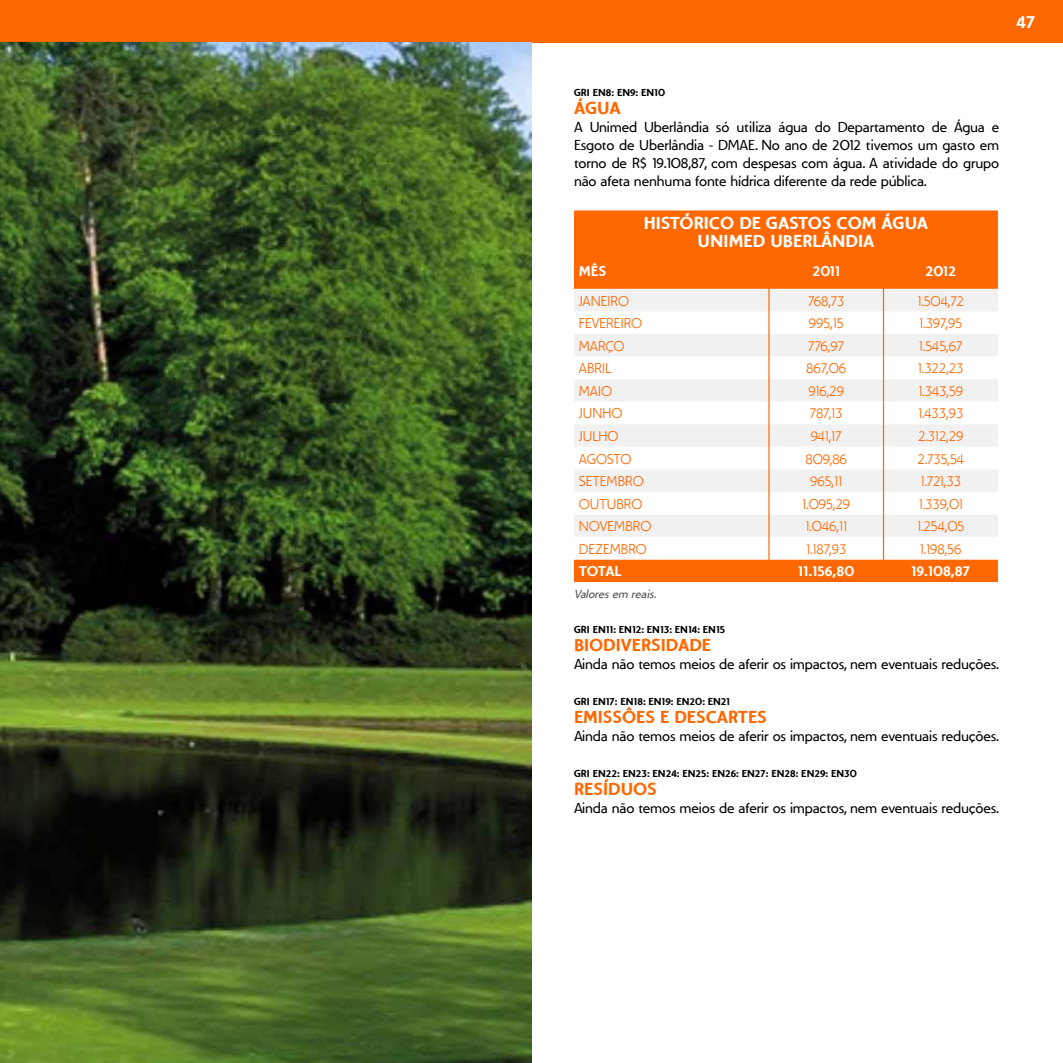
<style>
.page{position:relative;width:1063px;height:1063px;background:#fff}
.page>*{position:absolute;margin:0;border:0;box-sizing:border-box;transform-origin:0 0}
.t1{font:700 18px "Unimed";color:#ff6800}
.t2{font:700 18px/17.7px "Unimed";color:#fff;text-align:center}
.t3{font:15px/18px "Unimed";letter-spacing:-.01em;color:#000;text-align:justify}
.t4{font:300 14.7px "Unimed";color:#ff6800}
.t5{font:700 14.7px "Unimed";color:#fff}
.t6{font:italic 12px "Unimed";color:#4d4d4f}
.t7{font:700 10.5px "Unimed";color:#000}
</style>
<div class="page">
<div style="left:0;top:0;width:1063px;height:43px;background:#ff6800"></div>
<img style="left:0;top:43px;width:531px;height:1020px">
<div style="left:574px;top:210px;width:424px;height:372px;background:#ff6800"></div>
<svg style="left:574px;top:289px;width:424px;height:113px;fill:#f1f1f2"></svg>
<svg style="left:574px;top:402px;width:424px;height:157px"></svg>
<hr style="left:768px;top:252px;width:2px;height:37px;background:#ff6800">
<hr style="left:883px;top:252px;width:1px;height:37px;background:#ff6800">
<hr style="left:768px;top:289px;width:2px;height:22px;background:#ff6800">
<hr style="left:768px;top:311px;width:2px;height:23px;background:#ff6800">
<hr style="left:768px;top:334px;width:2px;height:23px;background:#ff6800">
<hr style="left:768px;top:357px;width:2px;height:22px;background:#ff6800">
<hr style="left:768px;top:379px;width:2px;height:23px;background:#ff6800">
<hr style="left:768px;top:402px;width:2px;height:22px;background:#ff6800">
<hr style="left:768px;top:424px;width:2px;height:23px;background:#ff6800">
<hr style="left:768px;top:447px;width:2px;height:22px;background:#ff6800">
<hr style="left:768px;top:469px;width:2px;height:23px;background:#ff6800">
<hr style="left:768px;top:492px;width:2px;height:22px;background:#ff6800">
<hr style="left:768px;top:514px;width:2px;height:23px;background:#ff6800">
<hr style="left:768px;top:537px;width:2px;height:22px;background:#ff6800">
<hr style="left:768px;top:559px;width:2px;height:23px;background:#ff6800">
<svg style="left:883px;top:289px;width:1px;height:293px"></svg>
<p class="t2" style="left:1017px;top:13px;width:20px">47</p>
<p class="t7" style="left:574px;top:87px;width:93px">GRI EN8: EN9: EN10</p>
<p class="t1" style="left:574px;top:98px;width:48px">ÁGUA</p>
<p class="t3" style="left:574px;top:119px;width:427px">A Unimed Uberlândia só utiliza água do Departamento de Água e Esgoto de Uberlândia - DMAE. No ano de 2012 tivemos um gasto em torno de R$ 19.108,87, com despesas com água. A atividade do grupo não afeta nenhuma fonte hídrica diferente da rede pública.</p>
<p class="t2" style="left:644px;top:214px;width:286px">HISTÓRICO DE GASTOS COM ÁGUA<br>UNIMED UBERLÂNDIA</p>
<p class="t5" style="left:579px;top:262px;width:29px">MÊS</p>
<p class="t5" style="left:812px;top:262px;width:29px">2011</p>
<p class="t5" style="left:925px;top:262px;width:32px">2012</p>
<p class="t4" style="left:579px;top:293px;width:52px">JANEIRO</p>
<p class="t4" style="left:808px;top:293px;width:38px">768,73</p>
<p class="t4" style="left:917px;top:293px;width:48px">1.504,72</p>
<p class="t4" style="left:579px;top:316px;width:65px">FEVEREIRO</p>
<p class="t4" style="left:809px;top:316px;width:36px">995,15</p>
<p class="t4" style="left:919px;top:316px;width:45px">1.397,95</p>
<p class="t4" style="left:579px;top:338px;width:47px">MARÇO</p>
<p class="t4" style="left:808px;top:338px;width:37px">776,97</p>
<p class="t4" style="left:919px;top:338px;width:45px">1.545,67</p>
<p class="t4" style="left:579px;top:361px;width:34px">ABRIL</p>
<p class="t4" style="left:806px;top:361px;width:41px">867,06</p>
<p class="t4" style="left:918px;top:361px;width:47px">1.322,23</p>
<p class="t4" style="left:579px;top:383px;width:35px">MAIO</p>
<p class="t4" style="left:809px;top:383px;width:37px">916,29</p>
<p class="t4" style="left:918px;top:383px;width:46px">1.343,59</p>
<p class="t4" style="left:579px;top:406px;width:45px">JUNHO</p>
<p class="t4" style="left:810px;top:406px;width:34px">787,13</p>
<p class="t4" style="left:918px;top:406px;width:47px">1.433,93</p>
<p class="t4" style="left:579px;top:429px;width:41px">JU LHO</p>
<p class="t4" style="left:811px;top:429px;width:32px">941,17</p>
<p class="t4" style="left:918px;top:429px;width:47px">2.312,29</p>
<p class="t4" style="left:579px;top:451px;width:54px">AGOSTO</p>
<p class="t4" style="left:806px;top:451px;width:43px">809,86</p>
<p class="t4" style="left:917px;top:451px;width:48px">2.735,54</p>
<p class="t4" style="left:579px;top:474px;width:66px">SETEMBRO</p>
<p class="t4" style="left:810px;top:474px;width:33px">965,11</p>
<p class="t4" style="left:920px;top:474px;width:42px">1.721,33</p>
<p class="t4" style="left:579px;top:496px;width:65px">OUTUBRO</p>
<p class="t4" style="left:802px;top:496px;width:49px">1.095,29</p>
<p class="t4" style="left:919px;top:496px;width:45px">1.339,01</p>
<p class="t4" style="left:579px;top:519px;width:74px">NOVEMBRO</p>
<p class="t4" style="left:805px;top:519px;width:43px">1.046,11</p>
<p class="t4" style="left:917px;top:519px;width:49px">1.254,05</p>
<p class="t4" style="left:579px;top:541px;width:69px">DEZEMBRO</p>
<p class="t4" style="left:806px;top:541px;width:42px">1.187,93</p>
<p class="t4" style="left:920px;top:541px;width:43px">1.198,56</p>
<p class="t5" style="left:579px;top:563px;width:44px">TOTAL</p>
<p class="t5" style="left:798px;top:563px;width:58px">11.156,80</p>
<p class="t5" style="left:911px;top:563px;width:60px">19.108,87</p>
<p class="t6" style="left:574px;top:587px;width:84px">Valores em reais.</p>
<p class="t7" style="left:574px;top:624px;width:153px">GRI EN11: EN12: EN13: EN14: EN15</p>
<p class="t1" style="left:574px;top:635px;width:139px">BIODIVERSIDADE</p>
<p class="t3" style="left:574px;top:656px;width:426px">Ainda não temos meios de aferir os impactos, nem eventuais reduções.</p>
<p class="t7" style="left:574px;top:696px;width:157px">GRI EN17: EN18: EN19: EN20: EN21</p>
<p class="t1" style="left:574px;top:707px;width:194px">EMISSÔES E DESCARTES</p>
<p class="t3" style="left:574px;top:728px;width:426px">Ainda não temos meios de aferir os impactos, nem eventuais reduções.</p>
<p class="t7" style="left:574px;top:768px;width:285px">GRI EN22: EN23: EN24: EN25: EN26: EN27: EN28: EN29: EN30</p>
<p class="t1" style="left:574px;top:779px;width:84px">RESÍDUOS</p>
<p class="t3" style="left:574px;top:800px;width:426px">Ainda não temos meios de aferir os impactos, nem eventuais reduções.</p>
</div>
